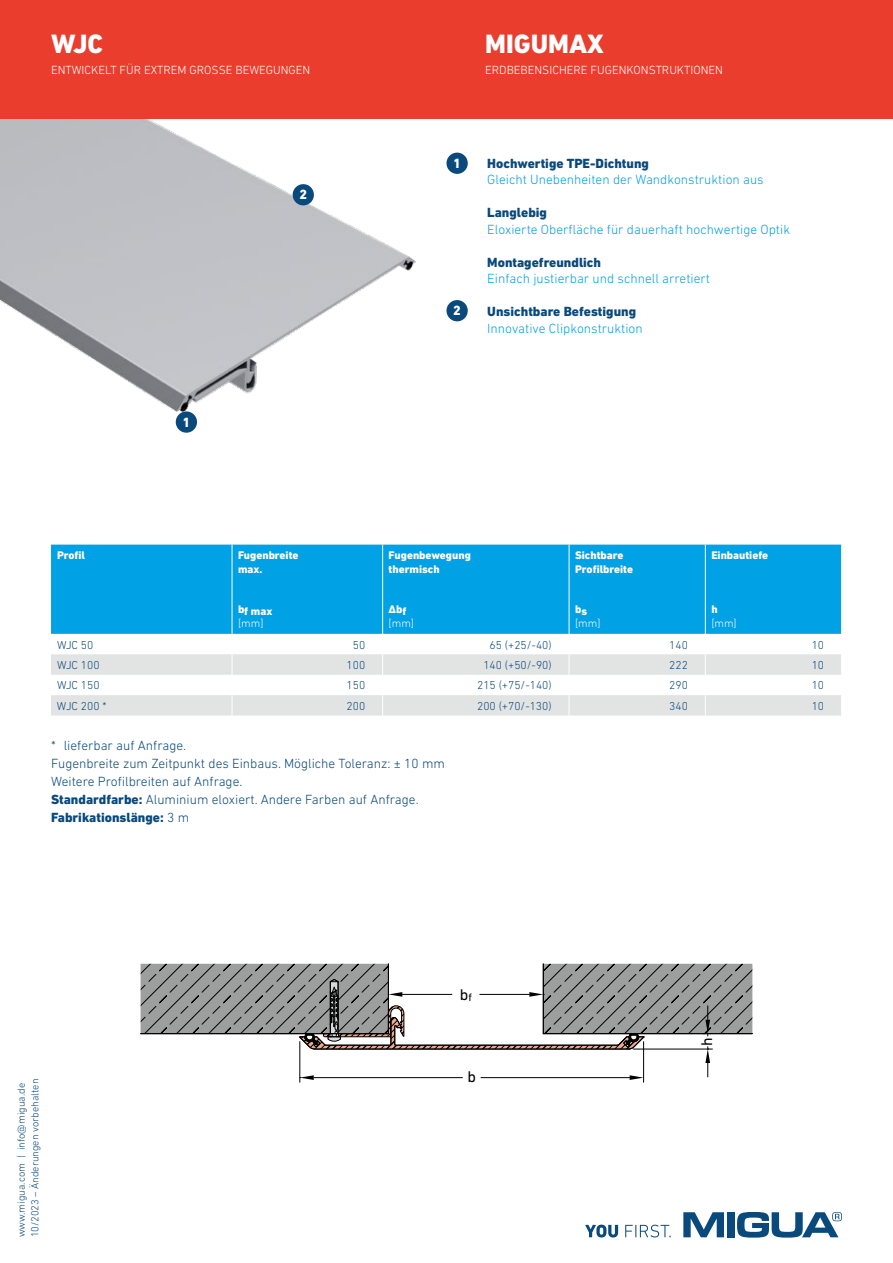
<style>
.page{position:relative;width:893px;height:1263px;background:#fff}
.page>*{position:absolute;margin:0;border:0;box-sizing:border-box;transform-origin:0 0}
.t1{font:800 27px "DIN Next LT Pro";color:#fff}
.t2{font:15.75px "DIN Next LT Pro";color:#000}
.t3{font:800 13.65px "DIN Next LT Pro";color:#fff}
.t4{font:300 13.5px/18px "DIN Next LT Pro";color:#0a497b}
.t5{font:300 13.5px "DIN Next LT Pro";color:#00a1e5}
.t6{font:800 13.5px "DIN Next LT Pro";color:#0a497b}
.t7{font:300 12px "DIN Next LT Pro";color:#fff}
.t8{font:300 11.7px "DIN Next LT Pro";color:#0a497b}
.t9{font:800 11.25px/13.5px "DIN Next LT Pro";color:#fff}
.t10{font:300 11.25px "DIN Next LT Pro";color:#fff}
.t11{font:300 10.5px/13.5px "DIN Next LT Pro";color:#0a497b}
.s1{font-weight:800}
</style>
<div class="page">
<svg style="left:683px;top:1212px;width:41px;height:25px"></svg>
<div style="left:727px;top:1212px;width:8px;height:25px;background:#0a497b"></div>
<svg style="left:737px;top:1212px;width:105px;height:25px"></svg>
<svg style="left:585px;top:1224px;width:86px;height:13px"></svg>
<img style="left:0;top:119px;width:416px;height:293px">
<hr style="left:643px;top:1041px;width:1px;height:41px;background:#000">
<hr style="left:300px;top:1041px;width:1px;height:41px;background:#000">
<svg style="left:140px;top:963px;width:613px;height:117px"></svg>
<div style="left:0;top:0;width:893px;height:119px;background:#ea3d2e"></div>
<div style="left:51px;top:545px;width:790px;height:89px;background:#00a1e5"></div>
<svg style="left:51px;top:654px;width:790px;height:61px;fill:#e2e3e3"></svg>
<svg style="left:705px;top:654px;width:1px;height:61px"></svg>
<hr style="left:569px;top:545px;width:1px;height:89px;background:#fff">
<svg style="left:382px;top:654px;width:1px;height:61px"></svg>
<svg style="left:569px;top:654px;width:1px;height:61px"></svg>
<hr style="left:382px;top:545px;width:1px;height:89px;background:#fff">
<hr style="left:232px;top:545px;width:1px;height:89px;background:#fff">
<hr style="left:705px;top:545px;width:1px;height:89px;background:#fff">
<svg style="left:232px;top:654px;width:1px;height:61px"></svg>
<div style="left:446px;top:300px;width:22px;height:21px;background:#0a497b;border-radius:50%"></div>
<div style="left:446px;top:153px;width:22px;height:21px;background:#0a497b;border-radius:50%"></div>
<div style="left:176px;top:411px;width:21px;height:22px;background:#0a497b;border-radius:50%"></div>
<div style="left:293px;top:184px;width:21px;height:21px;background:#0a497b;border-radius:50%"></div>
<h1 class="t1" style="left:51px;top:28px;width:54px">WJC</h1>
<p class="t7" style="left:51px;top:63px;width:261px">ENTWICKELT FÜR EXTREM GROSSE BEWEGUNGEN</p>
<p class="t3" style="left:183px;top:414px;width:9px">1</p>
<p class="t3" style="left:299px;top:187px;width:9px">2</p>
<p class="t9" style="left:57px;top:548px;width:30px">Profil</p>
<p class="t9" style="left:238px;top:548px;width:62px">Fugenbreite max.</p>
<p class="t9" style="left:238px;top:605px;width:36px">bf max</p>
<p class="t10" style="left:238px;top:616px;width:27px">[mm]</p>
<h1 class="t1" style="left:485px;top:28px;width:120px">MIGUMAX</h1>
<p class="t7" style="left:485px;top:63px;width:239px">ERDBEBENSICHERE FUGENKONSTRUKTIONEN</p>
<p class="t3" style="left:453px;top:155px;width:9px">1</p>
<p class="t3" style="left:453px;top:303px;width:9px">2</p>
<p class="t6" style="left:487px;top:155px;width:163px">Hochwertige TPE-Dichtung</p>
<p class="t5" style="left:487px;top:172px;width:278px">Gleicht Unebenheiten der Wandkonstruktion aus</p>
<p class="t6" style="left:487px;top:205px;width:61px">Langlebig</p>
<p class="t5" style="left:487px;top:222px;width:304px">Eloxierte Oberfläche für dauerhaft hochwertige Optik</p>
<p class="t6" style="left:487px;top:254px;width:115px">Montagefreundlich</p>
<p class="t5" style="left:487px;top:271px;width:224px">Einfach justierbar und schnell arretiert</p>
<p class="t6" style="left:487px;top:304px;width:150px">Unsichtbare Befestigung</p>
<p class="t5" style="left:487px;top:321px;width:157px">Innovative Clipkonstruktion</p>
<p class="t9" style="left:389px;top:548px;width:84px">Fugenbewegung thermisch</p>
<p class="t9" style="left:389px;top:602px;width:19px">∆bf</p>
<p class="t10" style="left:389px;top:616px;width:27px">[mm]</p>
<p class="t9" style="left:575px;top:548px;width:59px">Sichtbare<br>Profilbreite</p>
<p class="t9" style="left:575px;top:604px;width:14px">bs</p>
<p class="t10" style="left:575px;top:616px;width:27px">[mm]</p>
<p class="t9" style="left:711px;top:548px;width:58px">Einbautiefe</p>
<p class="t9" style="left:711px;top:602px;width:8px">h</p>
<p class="t10" style="left:711px;top:616px;width:27px">[mm]</p>
<p class="t8" style="left:57px;top:638px;width:38px">WJC 50</p>
<p class="t8" style="left:353px;top:638px;width:14px">50</p>
<p class="t8" style="left:490px;top:638px;width:64px">65 (+25/-40)</p>
<p class="t8" style="left:669px;top:638px;width:20px">140</p>
<p class="t8" style="left:812px;top:638px;width:14px">10</p>
<p class="t8" style="left:57px;top:658px;width:44px">WJC 100</p>
<p class="t8" style="left:347px;top:658px;width:20px">100</p>
<p class="t8" style="left:483px;top:658px;width:70px">140 (+50/-90)</p>
<p class="t8" style="left:669px;top:658px;width:20px">222</p>
<p class="t8" style="left:812px;top:658px;width:14px">10</p>
<p class="t8" style="left:57px;top:679px;width:44px">WJC 150</p>
<p class="t8" style="left:347px;top:679px;width:20px">150</p>
<p class="t8" style="left:477px;top:679px;width:76px">215 (+75/-140)</p>
<p class="t8" style="left:669px;top:679px;width:20px">290</p>
<p class="t8" style="left:812px;top:679px;width:14px">10</p>
<p class="t8" style="left:57px;top:699px;width:51px">WJC 200 *</p>
<p class="t8" style="left:347px;top:699px;width:20px">200</p>
<p class="t8" style="left:477px;top:699px;width:76px">200 (+70/-130)</p>
<p class="t8" style="left:669px;top:699px;width:20px">340</p>
<p class="t8" style="left:812px;top:699px;width:14px">10</p>
<p class="t4" style="left:51px;top:736px;width:395px">* lieferbar auf Anfrage.<br>Fugenbreite zum Zeitpunkt des Einbaus. Mögliche Toleranz: ± 10 mm Weitere Profilbreiten auf Anfrage.<br><span class="s1">Standardfarbe:</span> Aluminium eloxiert. Andere Farben auf Anfrage.<br><span class="s1">Fabrikationslänge:</span> 3 m</p>
<p class="t11" style="left:14px;top:1237px;width:160px;rotate:-90deg">www.migua.com | info@migua.de<br>10/2023 – Änderungen vorbehalten</p>
<p class="t2" style="left:460px;top:985px;width:14px">b<sub>f</sub></p>
<p class="t2" style="left:467px;top:1067px;width:10px">b</p>
<p class="t2" style="left:698px;top:1046px;width:10px;rotate:-90deg">h</p>
</div>
